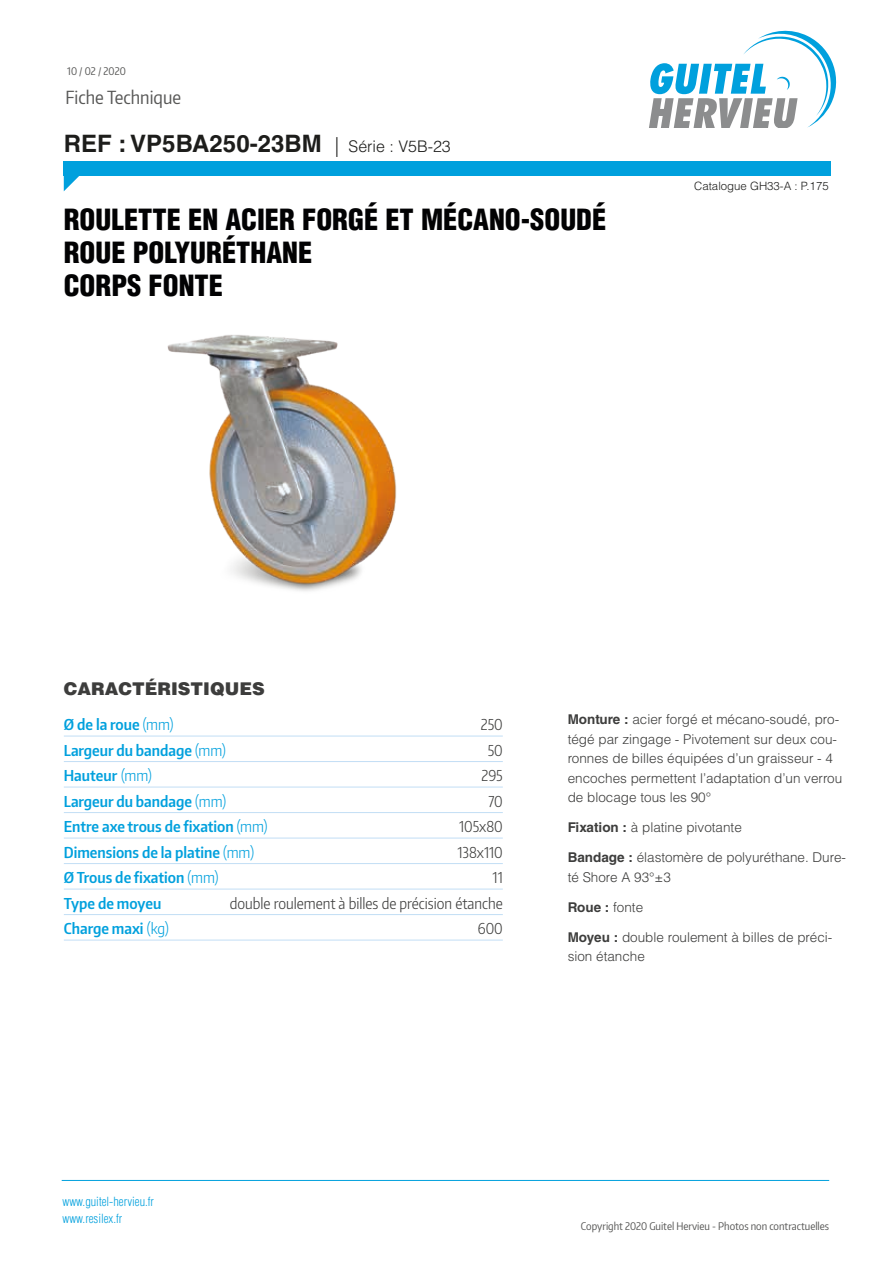
<style>
.page{position:relative;width:893px;height:1263px;background:#fff}
.page>*{position:absolute;margin:0;border:0;box-sizing:border-box;transform-origin:0 0}
.t1{font:900 condensed 28.5px/33px "Helvetica LT Std";color:#020203}
.t2{font:700 24px "Helvetica LT Std";color:#1d1d1b}
.t3{font:18px "Encode Sans Condensed";color:#575756}
.t4{font:900 17.55px "Helvetica LT Std";color:#3d3d3c}
.t5{font:600 15px "Encode Sans Condensed";color:#00a0dd}
.t6{font:300 15px "Encode Sans Condensed";color:#3d3d3c}
.t7{font:300 13.5px/19.5px "Helvetica LT Std";color:#3d3d3c}
.t8{font:700 13.5px "Helvetica LT Std";color:#3d3d3c}
.t9{font:300 condensed 12.3px/16.6px "Helvetica LT Std";color:#00a0dd}
.t10{font:300 11.4px "Helvetica LT Std";color:#1d1d1b}
.t11{font:10.5px "Encode Sans Condensed";color:#575756}
.s1{font-weight:300;font-stretch:condensed;font-size:19.95px}
.s2{font-weight:300;font-size:16.05px}
.s3{font-weight:300}
.s4{font-weight:700}
</style>
<div class="page">
<svg style="left:649px;top:31px;width:187px;height:97px"></svg>
<div style="left:64px;top:161px;width:767px;height:15px;background:#00a0dd"></div>
<svg style="left:64px;top:176px;width:15px;height:15px"></svg>
<hr style="left:62px;top:1180px;width:767px;height:1px;background:#00a0dd">
<img style="left:167px;top:335px;width:230px;height:256px">
<hr style="left:64px;top:736px;width:439px;height:1px;background:#c2def5">
<hr style="left:64px;top:761px;width:439px;height:1px;background:#c2def5">
<hr style="left:64px;top:787px;width:439px;height:1px;background:#c2def5">
<hr style="left:64px;top:812px;width:439px;height:1px;background:#c2def5">
<hr style="left:64px;top:838px;width:439px;height:1px;background:#c2def5">
<hr style="left:64px;top:863px;width:439px;height:1px;background:#c2def5">
<hr style="left:64px;top:889px;width:439px;height:1px;background:#c2def5">
<hr style="left:64px;top:914px;width:439px;height:1px;background:#c2def5">
<hr style="left:64px;top:940px;width:439px;height:1px;background:#c2def5">
<p class="t11" style="left:67px;top:64px;width:60px">10 / 02 / 2020</p>
<h3 class="t3" style="left:65px;top:85px;width:117px">Fiche Technique</h3>
<p class="t2" style="left:64px;top:129px;width:389px">REF : VP5BA250-23BM <span class="s1">|</span> <span class="s2">Série : V5B-23</span></p>
<p class="t1" style="left:64px;top:203px;width:544px">ROULETTE EN ACIER FORGÉ ET MÉCANO-SOUDÉ<br>ROUE POLYURÉTHANE</p>
<p class="t1" style="left:64px;top:269px;width:161px">CORPS FONTE</p>
<p class="t10" style="left:694px;top:179px;width:136px">Catalogue GH33-A : P.175</p>
<p class="t4" style="left:64px;top:677px;width:202px">CARACTÉRISTIQUES</p>
<p class="t5" style="left:64px;top:715px;width:111px">Ø de la roue <span class="s3">(mm)</span></p>
<p class="t6" style="left:481px;top:715px;width:24px">250</p>
<p class="t5" style="left:64px;top:740px;width:164px">Largeur du bandage <span class="s3">(mm)</span></p>
<p class="t6" style="left:488px;top:740px;width:17px">50</p>
<p class="t5" style="left:64px;top:766px;width:90px">Hauteur <span class="s3">(mm)</span></p>
<p class="t6" style="left:481px;top:766px;width:23px">295</p>
<p class="t5" style="left:64px;top:791px;width:164px">Largeur du bandage <span class="s3">(mm)</span></p>
<p class="t6" style="left:488px;top:791px;width:16px">70</p>
<p class="t5" style="left:64px;top:817px;width:205px">Entre axe trous de fixation <span class="s3">(mm)</span></p>
<p class="t6" style="left:459px;top:817px;width:45px">105x80</p>
<p class="t5" style="left:64px;top:842px;width:192px">Dimensions de la platine <span class="s3">(mm)</span></p>
<p class="t6" style="left:457px;top:842px;width:47px">138x110</p>
<p class="t5" style="left:64px;top:868px;width:156px">Ø Trous de fixation <span class="s3">(mm)</span></p>
<p class="t6" style="left:493px;top:868px;width:12px">11</p>
<p class="t5" style="left:64px;top:893px;width:99px">Type de moyeu</p>
<p class="t6" style="left:230px;top:893px;width:275px">double roulement à billes de précision étanche</p>
<p class="t5" style="left:64px;top:919px;width:107px">Charge maxi <span class="s3">(kg)</span></p>
<p class="t6" style="left:478px;top:919px;width:26px">600</p>
<p class="t7" style="left:568px;top:710px;width:276px"><span class="s4">Monture :</span> acier forgé et mécano-soudé, pro&shy;tégé par zingage - Pivotement sur deux cou&shy;ronnes de billes équipées d’un graisseur - 4 encoches permettent l’adaptation d’un verrou de blocage tous les 90°</p>
<p class="t7" style="left:568px;top:818px;width:176px"><span class="s4">Fixation :</span> à platine pivotante</p>
<p class="t7" style="left:568px;top:848px;width:280px"><span class="s4">Bandage :</span> élastomère de polyuréthane. Dure&shy;té Shore A 93°±3</p>
<p class="t8" style="left:568px;top:899px;width:77px">Roue : <span class="s3">fonte</span></p>
<p class="t7" style="left:568px;top:927px;width:266px"><span class="s4">Moyeu :</span> double roulement à billes de préci&shy;sion étanche</p>
<p class="t9" style="left:63px;top:1193px;width:93px">www.guitel-hervieu.fr www.resilex.fr</p>
<p class="t11" style="left:581px;top:1219px;width:250px">Copyright 2020 Guitel Hervieu - Photos non contractuelles</p>
</div>
